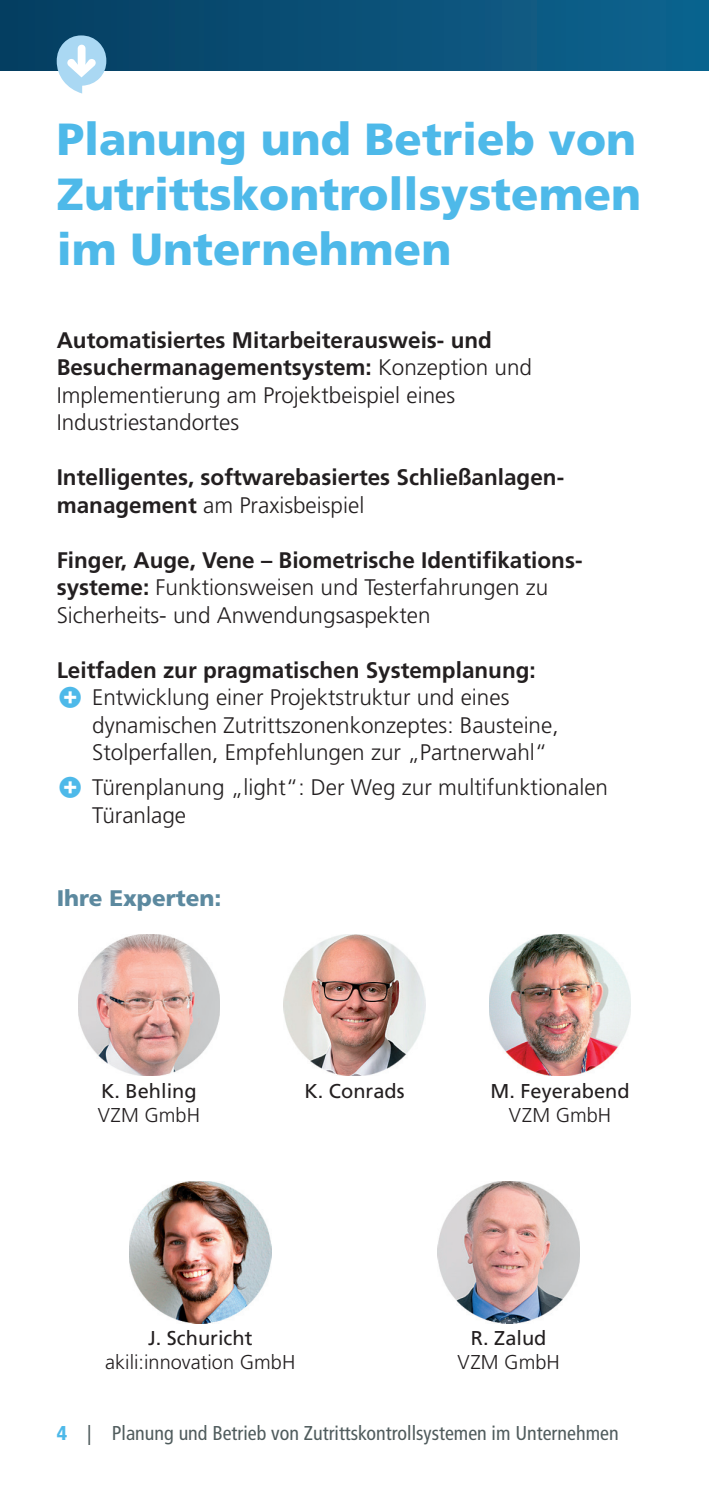
<style>
.page{position:relative;width:709px;height:1489px;background:#fff}
.page>*{position:absolute;margin:0;border:0;box-sizing:border-box;transform-origin:0 0}
.t1{font:900 45px/55px "Frutiger LT Std";color:#4eb9e9;text-align:justify}
.t2{font:300 22.5px/27.5px "Frutiger LT Std";color:#231f20}
.t3{font:700 22.5px/27.5px "Frutiger LT Std";color:#231f20}
.t4{font:900 22.5px "Frutiger LT Std";color:#5c899f}
.t5{font:condensed 20px "Frutiger LT Std";color:#505c5d}
.t6{font:20px "Frutiger LT Std";color:#231f20}
.t7{font:300 20px "Frutiger LT Std";color:#231f20}
.s1{font-weight:700}
.s2{font-weight:300}
.s3{font-weight:900;color:#4eb9e9}
</style>
<div class="page">
<div style="left:0;top:0;width:709px;height:71px;background:linear-gradient(to right,#063d60,#0e648f)"></div>
<svg style="left:57px;top:35px;width:49px;height:58px"></svg>
<img style="left:438px;top:1181px;width:141px;height:141px">
<img style="left:129px;top:1181px;width:142px;height:141px">
<img style="left:78px;top:934px;width:142px;height:141px">
<img style="left:284px;top:934px;width:141px;height:141px">
<img style="left:489px;top:934px;width:142px;height:141px">
<h1 class="t1" style="left:57px;top:112px;width:586px">Planung und Betrieb von Zutrittskontrollsystemen im Unternehmen</h1>
<p class="t2" style="left:57px;top:326px;width:477px"><span class="s1">Automatisiertes Mitarbeiterausweis- und Besuchermanagementsystem:</span> Konzeption und Implementierung am Projektbeispiel eines Industriestandortes</p>
<p class="t3" style="left:57px;top:464px;width:509px">Intelligentes, softwarebasiertes Schließanlagen&shy;management <span class="s2">am Praxisbeispiel</span></p>
<p class="t2" style="left:57px;top:546px;width:527px"><span class="s1">Finger, Auge, Vene – Biometrische Identifikations&shy;systeme:</span> Funktionsweisen und Testerfahrungen zu<br>Sicherheits- und Anwendungsaspekten</p>
<p class="t3" style="left:57px;top:656px;width:480px">Leitfaden zur pragmatischen Systemplanung:</p>
<p class="t2" style="left:92px;top:684px;width:468px">Entwicklung einer Projektstruktur und eines dynamischen Zutrittszonenkonzeptes: Bausteine,<br>Stolperfallen, Empfehlungen zur „Partnerwahl“</p>
<p class="t2" style="left:92px;top:773px;width:517px">Türenplanung „light“: Der Weg zur multifunktionalen<br>Türanlage</p>
<p class="t4" style="left:57px;top:884px;width:166px">Ihre Experten:</p>
<p class="t6" style="left:101px;top:1079px;width:97px">K. Behling</p>
<p class="t6" style="left:304px;top:1079px;width:102px">K. Conrads</p>
<p class="t7" style="left:98px;top:1103px;width:104px">VZM GmbH</p>
<p class="t6" style="left:490px;top:1079px;width:140px">M. Feyerabend</p>
<p class="t7" style="left:509px;top:1103px;width:104px">VZM GmbH</p>
<p class="t6" style="left:148px;top:1326px;width:106px">J. Schuricht</p>
<p class="t7" style="left:105px;top:1350px;width:192px">akili:innovation GmbH</p>
<p class="t6" style="left:471px;top:1326px;width:77px">R. Zalud</p>
<p class="t7" style="left:457px;top:1350px;width:104px">VZM GmbH</p>
<p class="t5" style="left:57px;top:1421px;width:563px"><span class="s3">4</span> | Planung und Betrieb von Zutrittskontrollsystemen im Unternehmen</p>
</div>
